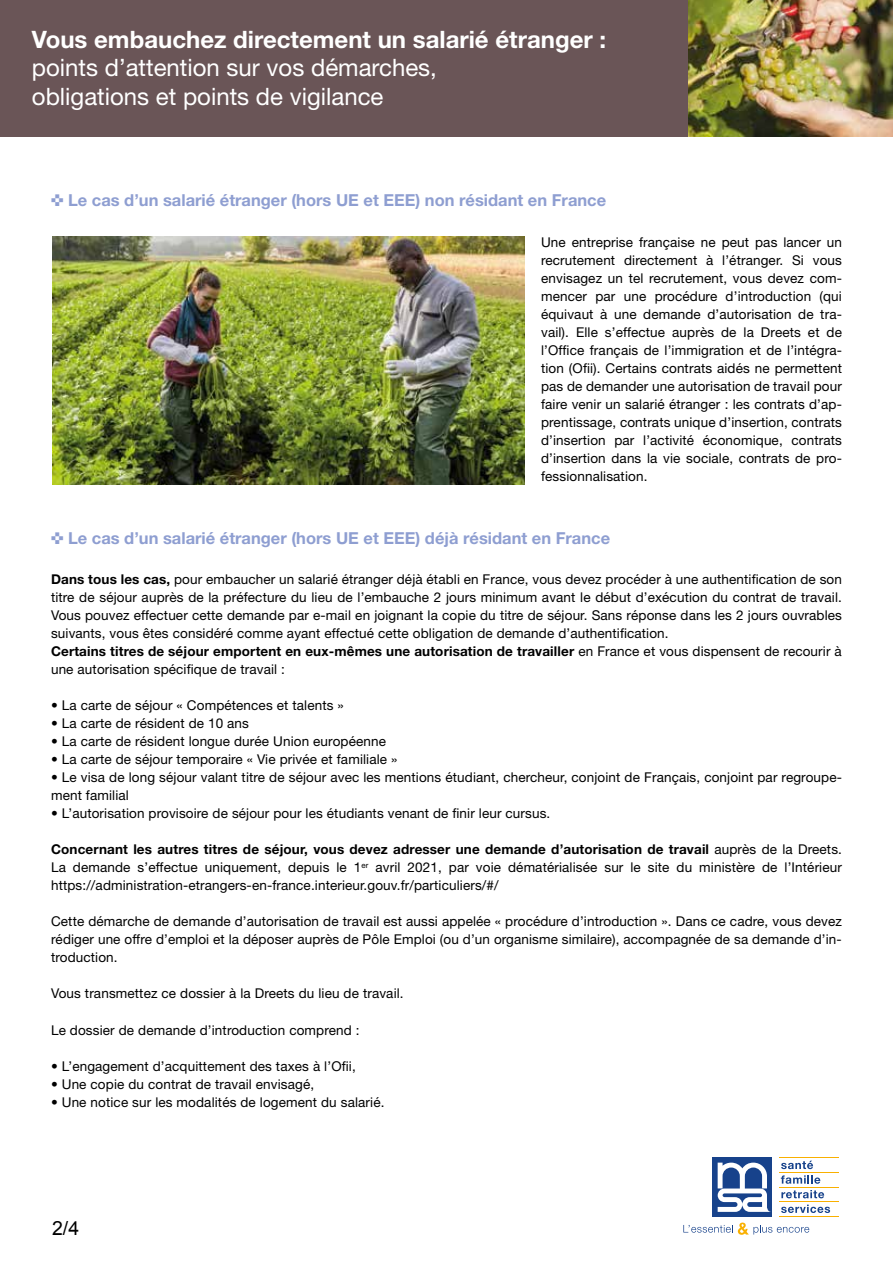
<style>
.page{position:relative;width:893px;height:1263px;background:#fff}
.page>*{position:absolute;margin:0;border:0;box-sizing:border-box;transform-origin:0 0}
.t1{font:24px/28.8px "Helvetica Neue LT";color:#fff}
.t2{font:700 24px "Helvetica Neue LT";color:#fff}
.t3{font:19.5px "Arial";color:#000}
.t4{font:700 16.5px "Helvetica Neue LT";color:#8e9ed1}
.t5{font:13.5px/18px "Helvetica Neue LT";letter-spacing:.01em;color:#000;text-align:justify}
.s1{font-weight:700}
</style>
<div class="page">
<div style="left:0;top:0;width:893px;height:136px;background:#6a5557"></div>
<svg style="left:781px;top:1161px;width:32px;height:8px"></svg>
<svg style="left:781px;top:1175px;width:39px;height:9px"></svg>
<svg style="left:781px;top:1190px;width:43px;height:8px"></svg>
<svg style="left:781px;top:1204px;width:49px;height:9px"></svg>
<hr style="left:780px;top:1157px;width:59px;height:1px;background:#f9b000">
<hr style="left:780px;top:1172px;width:59px;height:1px;background:#f9b000">
<hr style="left:780px;top:1187px;width:59px;height:1px;background:#f9b000">
<hr style="left:780px;top:1201px;width:59px;height:1px;background:#f9b000">
<hr style="left:780px;top:1216px;width:59px;height:1px;background:#f9b000">
<div style="left:713px;top:1157px;width:59px;height:60px;background:#17428b"></div>
<svg style="left:718px;top:1162px;width:53px;height:50px"></svg>
<svg style="left:683px;top:1222px;width:126px;height:13px"></svg>
<img style="left:52px;top:236px;width:472px;height:249px">
<img style="left:689px;top:0;width:204px;height:136px">
<h1 class="t2" style="left:32px;top:24px;width:576px">Vous embauchez directement un salarié étranger :</h1>
<h1 class="t1" style="left:32px;top:53px;width:407px">points d’attention sur vos démarches, obligations et points de vigilance</h1>
<p class="t4" style="left:51px;top:190px;width:557px">✜ Le cas d’un salarié étranger (hors UE et EEE) non résidant en France</p>
<p class="t5" style="left:541px;top:233px;width:302px">Une entreprise française ne peut pas lancer un recrutement directement à l’étranger. Si vous envisagez un tel recrutement, vous devez com&shy;mencer par une procédure d’introduction (qui équivaut à une demande d’autorisation de tra&shy;vail). Elle s’effectue auprès de la Dreets et de l’Office français de l’immigration et de l’intégra&shy;tion (Ofii). Certains contrats aidés ne permettent pas de demander une autorisation de travail pour faire venir un salarié étranger : les contrats d’ap&shy;prentissage, contrats unique d’insertion, contrats d’insertion par l’activité économique, contrats d’insertion dans la vie sociale, contrats de pro&shy;fessionnalisation.</p>
<p class="t4" style="left:51px;top:528px;width:561px">✜ Le cas d’un salarié étranger (hors UE et EEE) déjà résidant en France</p>
<p class="t5" style="left:51px;top:570px;width:792px;text-align:left"><span class="s1">Dans tous les cas,</span> pour embaucher un salarié étranger déjà établi en France, vous devez procéder à une authentification de son titre de séjour auprès de la préfecture du lieu de l’embauche 2 jours minimum avant le début d’exécution du contrat de travail.<br>Vous pouvez effectuer cette demande par e-mail en joignant la copie du titre de séjour. Sans réponse dans les 2 jours ouvrables suivants, vous êtes considéré comme ayant effectué cette obligation de demande d’authentification.<br><span class="s1">Certains titres de séjour emportent en eux-mêmes une autorisation de travailler</span> en France et vous dispensent de recourir à une autorisation spécifique de travail :</p>
<p class="t5" style="left:51px;top:696px;width:294px">• La carte de séjour « Compétences et talents »</p>
<p class="t5" style="left:51px;top:714px;width:199px">• La carte de résident de 10 ans</p>
<p class="t5" style="left:51px;top:732px;width:336px">• La carte de résident longue durée Union européenne</p>
<p class="t5" style="left:51px;top:750px;width:348px">• La carte de séjour temporaire « Vie privée et familiale »</p>
<p class="t5" style="left:51px;top:768px;width:792px">• Le visa de long séjour valant titre de séjour avec les mentions étudiant, chercheur, conjoint de Français, conjoint par regroupe&shy;ment familial</p>
<p class="t5" style="left:51px;top:804px;width:501px">• L’autorisation provisoire de séjour pour les étudiants venant de finir leur cursus.</p>
<p class="t5" style="left:51px;top:840px;width:792px"><span class="s1">Concernant les autres titres de séjour, vous devez adresser une demande d’autorisation de travail</span> auprès de la Dreets.<br>La demande s’effectue uniquement, depuis le 1<sup>er</sup> avril 2021, par voie dématérialisée sur le site du ministère de l’Intérieur https://administration-etrangers-en-france.interieur.gouv.fr/particuliers/#/</p>
<p class="t5" style="left:51px;top:912px;width:792px">Cette démarche de demande d’autorisation de travail est aussi appelée « procédure d’introduction ». Dans ce cadre, vous devez rédiger une offre d’emploi et la déposer auprès de Pôle Emploi (ou d’un organisme similaire), accompagnée de sa demande d’in&shy;troduction.</p>
<p class="t5" style="left:51px;top:984px;width:354px">Vous transmettez ce dossier à la Dreets du lieu de travail.</p>
<p class="t5" style="left:51px;top:1020px;width:310px">Le dossier de demande d’introduction comprend :</p>
<p class="t5" style="left:51px;top:1056px;width:306px">• L’engagement d’acquittement des taxes à l’Ofii,</p>
<p class="t5" style="left:51px;top:1074px;width:265px">• Une copie du contrat de travail envisagé,</p>
<p class="t5" style="left:51px;top:1092px;width:335px">• Une notice sur les modalités de logement du salarié.</p>
<h2 class="t3" style="left:52px;top:1215px;width:29px">2/4</h2>
</div>
